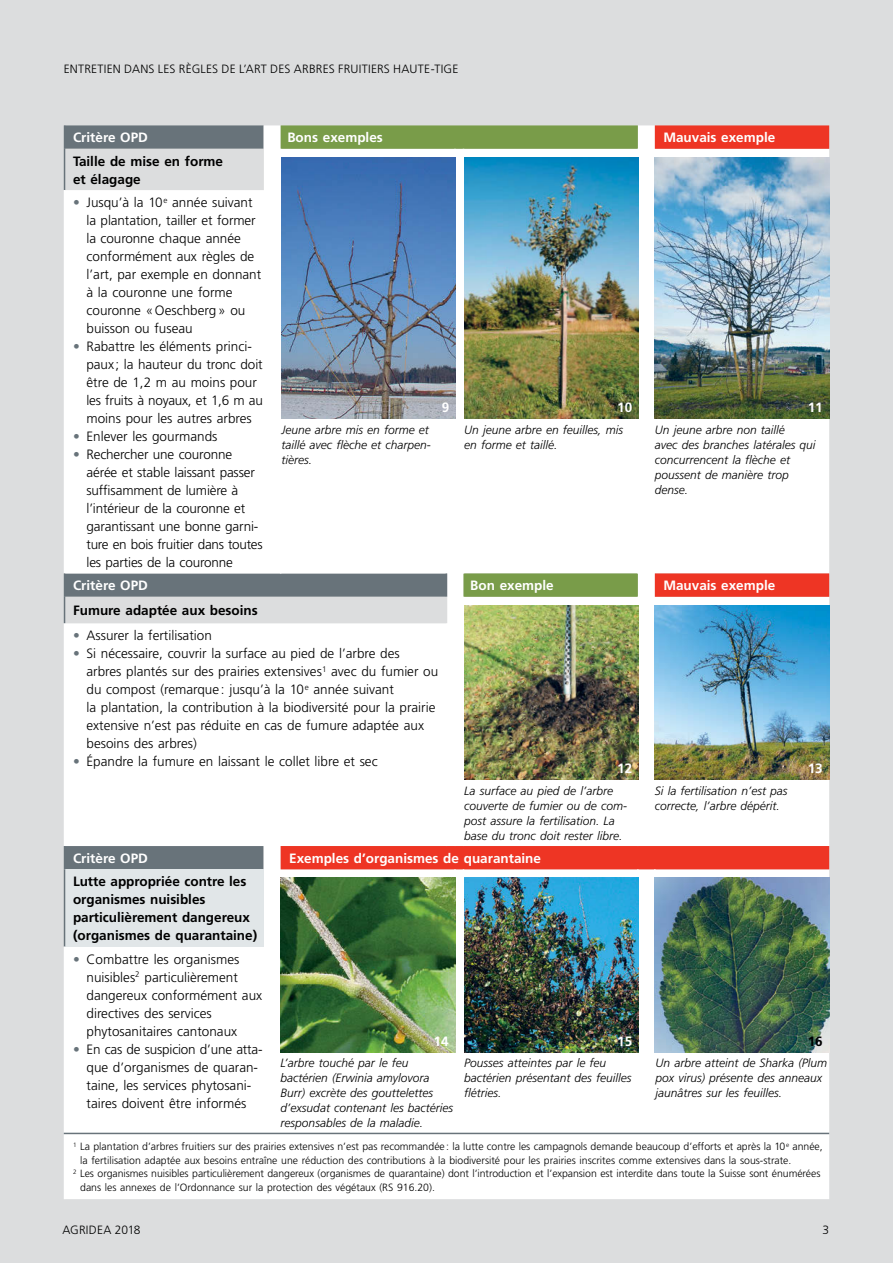
<style>
.page{position:relative;width:893px;height:1263px;background:#dcddde}
.page>*{position:absolute;margin:0;border:0;box-sizing:border-box;transform-origin:0 0}
._07_9Pt_Grundtext_Kä{font:300 13.5px/18px "Frutiger";color:#000}
._07_9Pt_Grundtext_Kä-2{font:700 13.5px/18px "Frutiger";color:#000}
._07_9Pt_Grundtext_Kä-3{font:700 13.5px "Frutiger";color:#fff}
._8_auf_10_ks{font:italic 300 12px/15px "Frutiger";color:#000}
.Kopfzeile_und_Pagina{font:300 12px "Frutiger";letter-spacing:.015em;color:#000}
._07_9Pt_Grundtext_Kä-4{font:300 10.5px/13.5px "Frutiger";color:#000}
.s1{color:#68737a}
</style>
<div class="page">
<div style="left:65px;top:125px;width:764px;height:1074px;background:#fff"></div>
<svg style="left:281px;top:125px;width:548px;height:744px;background:#f2dfd7"></svg>
<svg style="left:65px;top:149px;width:381px;height:474px;background:#f0f1f2"></svg>
<div style="left:65px;top:869px;width:199px;height:78px;background:#e1e6e8"></div>
<hr style="left:64px;top:1133px;width:1px;height:66px;background:#fff">
<hr style="left:280px;top:149px;width:1px;height:41px;background:#fff">
<hr style="left:280px;top:190px;width:1px;height:383px;background:#fff">
<hr style="left:454px;top:149px;width:2px;height:41px;background:#fff">
<hr style="left:463px;top:149px;width:1px;height:41px;background:#fff">
<hr style="left:454px;top:190px;width:2px;height:383px;background:#fff">
<hr style="left:463px;top:190px;width:1px;height:383px;background:#fff">
<hr style="left:637px;top:149px;width:2px;height:41px;background:#fff">
<hr style="left:637px;top:190px;width:2px;height:383px;background:#fff">
<svg style="left:463px;top:597px;width:1px;height:26px"></svg>
<hr style="left:446px;top:623px;width:1px;height:223px;background:#fff">
<hr style="left:454px;top:623px;width:2px;height:223px;background:#fff">
<hr style="left:463px;top:623px;width:1px;height:223px;background:#fff">
<hr style="left:454px;top:869px;width:2px;height:78px;background:#fff">
<hr style="left:463px;top:869px;width:1px;height:78px;background:#fff">
<hr style="left:637px;top:597px;width:2px;height:26px;background:#fff">
<hr style="left:637px;top:623px;width:2px;height:223px;background:#fff">
<hr style="left:637px;top:869px;width:2px;height:78px;background:#fff">
<hr style="left:654px;top:869px;width:2px;height:78px;background:#fff">
<svg style="left:64px;top:125px;width:1px;height:24px"></svg>
<hr style="left:64px;top:149px;width:1px;height:41px;background:#68737a">
<hr style="left:64px;top:190px;width:1px;height:383px;background:#fff">
<hr style="left:64px;top:623px;width:1px;height:223px;background:#fff">
<svg style="left:64px;top:573px;width:1px;height:50px"></svg>
<svg style="left:64px;top:846px;width:1px;height:23px"></svg>
<hr style="left:64px;top:869px;width:1px;height:78px;background:#68737a">
<hr style="left:64px;top:947px;width:1px;height:186px;background:#fff">
<svg style="left:446px;top:573px;width:1px;height:50px"></svg>
<img style="left:281px;top:157px;width:175px;height:262px">
<img style="left:464px;top:157px;width:175px;height:262px">
<img style="left:655px;top:157px;width:174px;height:262px">
<img style="left:464px;top:605px;width:175px;height:175px">
<img style="left:655px;top:605px;width:174px;height:175px">
<img style="left:281px;top:878px;width:174px;height:174px">
<img style="left:464px;top:878px;width:175px;height:174px">
<img style="left:655px;top:878px;width:174px;height:174px">
<hr style="left:64px;top:1133px;width:765px;height:1px;background:#68737a">
<p class="Kopfzeile_und_Pagina" style="left:64px;top:62px;width:396px">ENTRETIEN DANS LES RÈGLES DE L’ART DES ARBRES FRUITIERS HAUTE-TIGE</p>
<p class="_07_9Pt_Grundtext_Kä-3" style="left:73px;top:130px;width:76px">Critère OPD</p>
<p class="_07_9Pt_Grundtext_Kä-3" style="left:287px;top:130px;width:97px">Bons exemples</p>
<p class="_07_9Pt_Grundtext_Kä-3" style="left:663px;top:130px;width:113px">Mauvais exemple</p>
<p class="_07_9Pt_Grundtext_Kä-2" style="left:73px;top:152px;width:152px">Taille de mise en forme et élagage</p>
<p class="_07_9Pt_Grundtext_Kä" style="left:87px;top:193px;width:176px;text-indent:-13px"><span class="s1">•</span> Jusqu’à la 10<sup>e</sup> année suivant la plantation, tailler et former la couronne chaque année conformément aux règles de l’art, par exemple en donnant à la couronne une forme couronne «Oeschberg» ou buisson ou fuseau</p>
<p class="_07_9Pt_Grundtext_Kä" style="left:87px;top:337px;width:178px;text-indent:-14px"><span class="s1">•</span> Rabattre les éléments princi&shy;paux ; la hauteur du tronc doit être de 1,2 m au moins pour les fruits à noyaux, et 1,6 m au moins pour les autres arbres</p>
<p class="_07_9Pt_Grundtext_Kä" style="left:73px;top:427px;width:146px"><span class="s1">•</span> Enlever les gourmands</p>
<p class="_07_9Pt_Grundtext_Kä" style="left:87px;top:445px;width:178px;text-indent:-14px"><span class="s1">•</span> Rechercher une couronne aérée et stable laissant passer suffisamment de lumière à l’intérieur de la couronne et garantissant une bonne garni&shy;ture en bois fruitier dans toutes les parties de la couronne</p>
<p class="_07_9Pt_Grundtext_Kä-3" style="left:73px;top:578px;width:76px">Critère OPD</p>
<p class="_07_9Pt_Grundtext_Kä-3" style="left:470px;top:578px;width:85px">Bon exemple</p>
<p class="_07_9Pt_Grundtext_Kä-3" style="left:663px;top:578px;width:113px">Mauvais exemple</p>
<p class="_07_9Pt_Grundtext_Kä-2" style="left:73px;top:601px;width:186px">Fumure adaptée aux besoins</p>
<p class="_07_9Pt_Grundtext_Kä-3" style="left:442px;top:400px;width:9px">9</p>
<p class="_07_9Pt_Grundtext_Kä-3" style="left:617px;top:400px;width:17px">10</p>
<p class="_8_auf_10_ks" style="left:464px;top:422px;width:160px">Un jeune arbre en feuilles, mis en forme et taillé.</p>
<p class="_07_9Pt_Grundtext_Kä-3" style="left:808px;top:400px;width:17px">11</p>
<p class="_8_auf_10_ks" style="left:655px;top:422px;width:162px">Un jeune arbre non taillé<br>avec des branches latérales qui concurrencent la flèche et poussent de manière trop dense.</p>
<p class="_8_auf_10_ks" style="left:281px;top:422px;width:151px">Jeune arbre mis en forme et taillé avec flèche et charpen&shy;tières.</p>
<p class="_07_9Pt_Grundtext_Kä" style="left:73px;top:626px;width:140px"><span class="s1">•</span> Assurer la fertilisation</p>
<p class="_07_9Pt_Grundtext_Kä" style="left:87px;top:644px;width:353px;text-indent:-13px"><span class="s1">•</span> Si nécessaire, couvrir la surface au pied de l’arbre des<br>arbres plantés sur des prairies extensives<sup>1</sup> avec du fumier ou du compost (remarque : jusqu’à la 10<sup>e</sup> année suivant<br>la plantation, la contribution à la biodiversité pour la prairie extensive n’est pas réduite en cas de fumure adaptée aux besoins des arbres)</p>
<p class="_07_9Pt_Grundtext_Kä" style="left:73px;top:752px;width:306px"><span class="s1">•</span> Épandre la fumure en laissant le collet libre et sec</p>
<p class="_07_9Pt_Grundtext_Kä-3" style="left:617px;top:761px;width:17px">12</p>
<p class="_8_auf_10_ks" style="left:464px;top:783px;width:164px">La surface au pied de l’arbre couverte de fumier ou de com&shy;post assure la fertilisation. La base du tronc doit rester libre.</p>
<p class="_07_9Pt_Grundtext_Kä-3" style="left:73px;top:850px;width:76px">Critère OPD</p>
<p class="_07_9Pt_Grundtext_Kä-3" style="left:289px;top:850px;width:253px">Exemples d’organismes de quarantaine</p>
<p class="_07_9Pt_Grundtext_Kä-2" style="left:73px;top:872px;width:186px">Lutte appropriée contre les organismes nuisibles particulièrement dangereux (organismes de quarantaine)</p>
<p class="_8_auf_10_ks" style="left:655px;top:783px;width:134px">Si la fertilisation n’est pas correcte, l’arbre dépérit.</p>
<p class="_07_9Pt_Grundtext_Kä-3" style="left:808px;top:761px;width:17px">13</p>
<p class="_07_9Pt_Grundtext_Kä" style="left:87px;top:950px;width:177px;text-indent:-13px"><span class="s1">•</span> Combattre les organismes nuisibles<sup>2</sup> particulièrement dangereux conformément aux directives des services phytosanitaires cantonaux</p>
<p class="_07_9Pt_Grundtext_Kä" style="left:87px;top:1040px;width:177px;text-indent:-14px"><span class="s1">•</span> En cas de suspicion d’une atta&shy;que d’organismes de quaran&shy;taine, les services phytosani&shy;taires doivent être informés</p>
<p class="_07_9Pt_Grundtext_Kä-4" style="left:80px;top:1140px;width:744px;text-indent:-7px"><sup>1</sup> La plantation d’arbres fruitiers sur des prairies extensives n’est pas recommandée : la lutte contre les campagnols demande beaucoup d’efforts et après la 10<sup>e</sup> année, la fertilisation adaptée aux besoins entraîne une réduction des contributions à la biodiversité pour les prairies inscrites comme extensives dans la sous-strate.</p>
<p class="_07_9Pt_Grundtext_Kä-4" style="left:80px;top:1167px;width:742px;text-indent:-7px"><sup>2</sup> Les organismes nuisibles particulièrement dangereux (organismes de quarantaine) dont l’introduction et l’expansion est interdite dans toute la Suisse sont énumérées dans les annexes de l’Ordonnance sur la protection des végétaux (RS 916.20).</p>
<p class="_07_9Pt_Grundtext_Kä-2" style="left:808px;top:1032px;width:17px">16</p>
<p class="_8_auf_10_ks" style="left:656px;top:1055px;width:173px">Un arbre atteint de Sharka (Plum pox virus) présente des anneaux jaunâtres sur les feuilles.</p>
<p class="_07_9Pt_Grundtext_Kä-3" style="left:434px;top:1033px;width:17px">14</p>
<p class="_8_auf_10_ks" style="left:281px;top:1055px;width:174px">L’arbre touché par le feu bactérien (Erwinia amylovora<br>Burr) excrète des gouttelettes d’exsudat contenant les bactéries responsables de la maladie.</p>
<p class="_07_9Pt_Grundtext_Kä-3" style="left:617px;top:1033px;width:17px">15</p>
<p class="_8_auf_10_ks" style="left:464px;top:1055px;width:169px">Pousses atteintes par le feu bactérien présentant des feuilles flétries.</p>
<p class="Kopfzeile_und_Pagina" style="left:62px;top:1223px;width:80px">AGRIDEA 2018</p>
<p class="Kopfzeile_und_Pagina" style="left:822px;top:1223px;width:8px">3</p>
</div>
